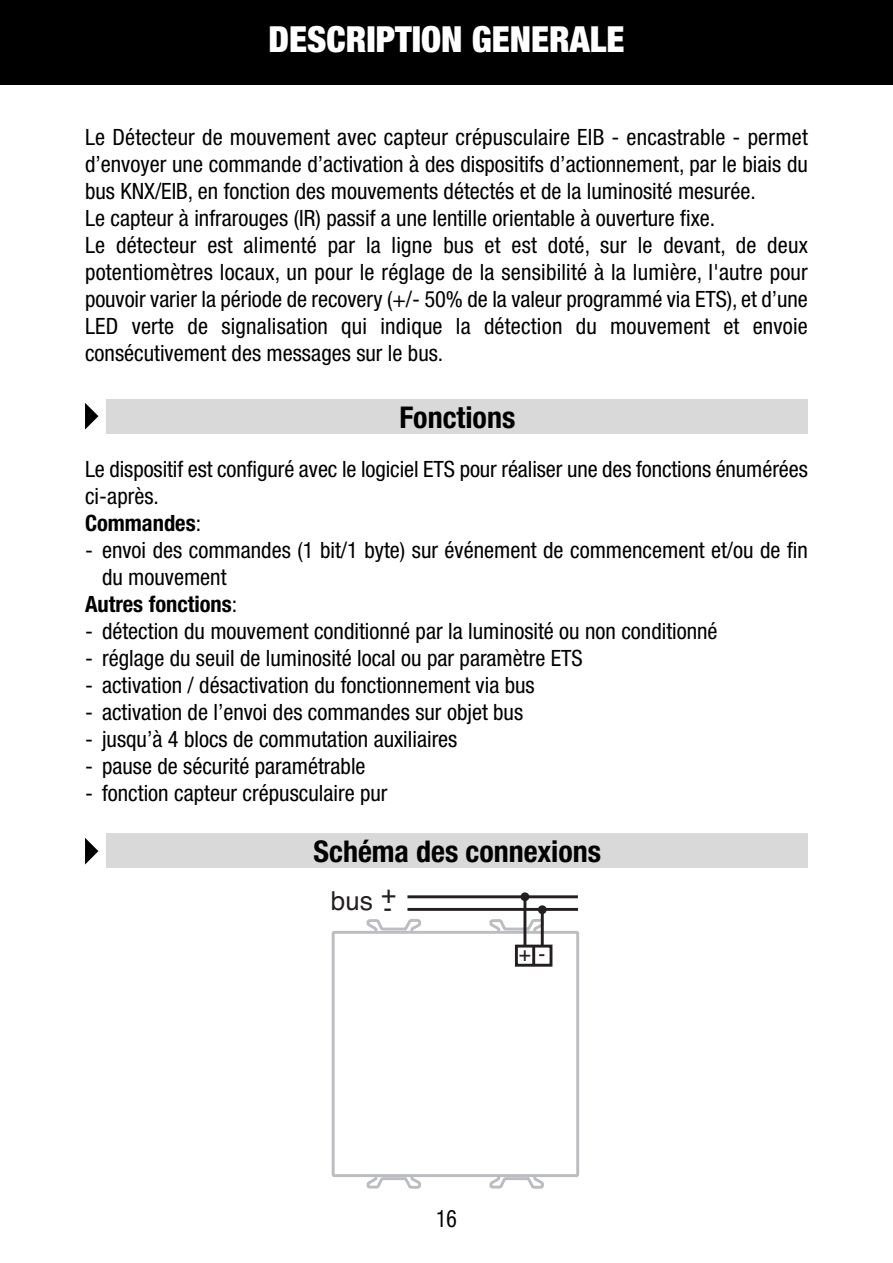
<style>
.page{position:relative;width:893px;height:1263px;background:#fff}
.page>*{position:absolute;margin:0;border:0;box-sizing:border-box;transform-origin:0 0}
.t1{font:900 condensed 36px "Helvetica Neue";color:#fff}
.t2{font:700 condensed 30px "Helvetica Neue";color:#000}
.t3{font:26.1px "Helvetica";color:#231f20}
.t4{font:condensed 24px "Helvetica Neue";color:#000;scale:.9 1}
.t5{font:condensed 22.5px/27px "Helvetica Neue";color:#000}
.t6{font:700 condensed 22.5px "Helvetica Neue";color:#000}
.t7{font:21px "Helvetica";color:#231f20}
.s1{font-weight:700}
.s2{font-weight:400}
</style>
<div class="page">
<div style="left:0;top:0;width:893px;height:85px;background:#000"></div>
<div style="left:107px;top:400px;width:701px;height:34px;background:#d9d9d9"></div>
<svg style="left:85px;top:403px;width:13px;height:26px"></svg>
<div style="left:107px;top:833px;width:701px;height:34px;background:#d9d9d9"></div>
<svg style="left:85px;top:838px;width:13px;height:26px"></svg>
<svg style="left:366px;top:919px;width:55px;height:12px"></svg>
<svg style="left:366px;top:1177px;width:55px;height:12px"></svg>
<svg style="left:489px;top:1177px;width:55px;height:12px"></svg>
<div style="left:332px;top:931px;width:247px;height:246px;border:3px solid #bcbdc0"></div>
<div style="left:515px;top:945px;width:37px;height:22px;border:3px solid #231f20"></div>
<hr style="left:532px;top:946px;width:3px;height:19px;background:#231f20">
<hr style="left:407px;top:895px;width:171px;height:3px;background:#231f20">
<hr style="left:407px;top:908px;width:171px;height:3px;background:#231f20">
<svg style="left:488px;top:907px;width:57px;height:30px"></svg>
<div style="left:538px;top:905px;width:9px;height:9px;border:3px solid #231f20;border-radius:50%"></div>
<hr style="left:541px;top:908px;width:3px;height:38px;background:#231f20">
<div style="left:521px;top:892px;width:8px;height:9px;border:3px solid #231f20;border-radius:50%"></div>
<hr style="left:523px;top:898px;width:3px;height:47px;background:#231f20">
<h1 class="t1" style="left:269px;top:26px;width:357px">DESCRIPTION GENERALE</h1>
<p class="t5" style="left:85px;top:126px;width:724px">Le Détecteur de mouvement avec capteur crépusculaire EIB - encastrable - permet d’envoyer une commande d’activation à des dispositifs d’actionnement, par le biais du bus KNX/EIB, en fonction des mouvements détectés et de la luminosité mesurée.<br>Le capteur à infrarouges (IR) passif a une lentille orientable à ouverture fixe.<br>Le détecteur est alimenté par la ligne bus et est doté, sur le devant, de deux potentiomètres locaux, un pour le réglage de la sensibilité à la lumière, l'autre pour pouvoir varier la période de recovery (+/- 50% de la valeur programmé via ETS), et d’une LED verte de signalisation qui indique la détection du mouvement et envoie consécutivement des messages sur le bus.</p>
<h2 class="t2" style="left:399px;top:407px;width:117px">Fonctions</h2>
<p class="t5" style="left:85px;top:457px;width:724px">Le dispositif est configuré avec le logiciel ETS pour réaliser une des fonctions énumérées ci-après.<br><span class="s1">Commandes</span>:</p>
<p class="t5" style="left:85px;top:538px;width:724px">- envoi des commandes (1 bit/1 byte) sur événement de commencement et/ou de fin</p>
<p class="t5" style="left:102px;top:565px;width:126px">du mouvement</p>
<p class="t6" style="left:85px;top:596px;width:154px">Autres fonctions<span class="s2">:</span></p>
<p class="t5" style="left:85px;top:619px;width:634px">- détection du mouvement conditionné par la luminosité ou non conditionné</p>
<p class="t5" style="left:85px;top:646px;width:499px">- réglage du seuil de luminosité local ou par paramètre ETS</p>
<p class="t5" style="left:85px;top:673px;width:451px">- activation / désactivation du fonctionnement via bus</p>
<p class="t5" style="left:85px;top:700px;width:440px">- activation de l’envoi des commandes sur objet bus</p>
<p class="t5" style="left:85px;top:727px;width:374px">- jusqu’à 4 blocs de commutation auxiliaires</p>
<p class="t5" style="left:85px;top:754px;width:282px">- pause de sécurité paramétrable</p>
<p class="t5" style="left:85px;top:781px;width:304px">- fonction capteur crépusculaire pur</p>
<h2 class="t2" style="left:314px;top:841px;width:289px">Schéma des connexions</h2>
<p class="t3" style="left:381px;top:871px;width:17px">+</p>
<p class="t3" style="left:331px;top:878px;width:63px">bu -</p>
<p class="t3" style="left:360px;top:878px;width:15px">s</p>
<p class="t7" style="left:519px;top:936px;width:28px">+ -</p>
<p class="t4" style="left:436px;top:1209px;width:25px">16</p>
</div>
